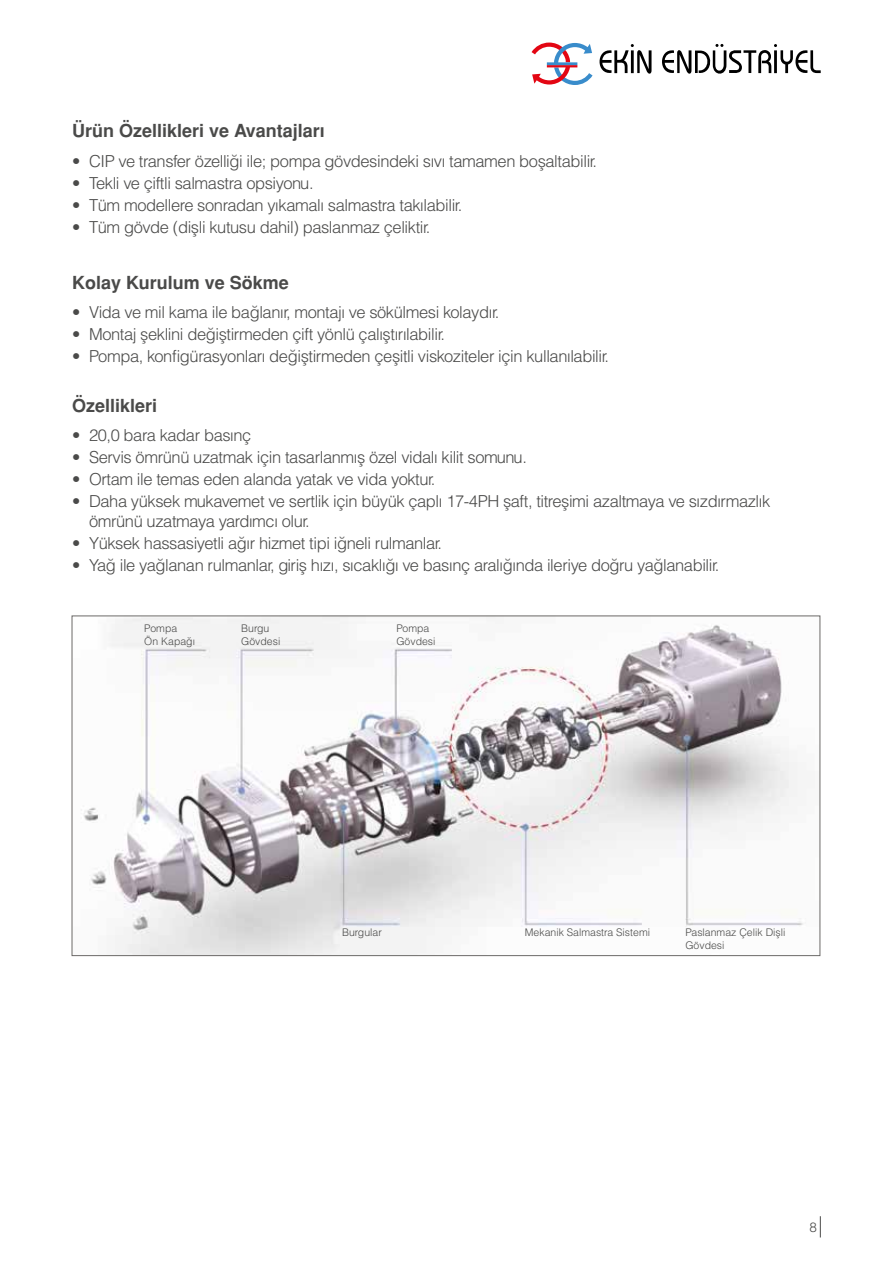
<style>
.page{position:relative;width:893px;height:1263px;background:#fff}
.page>*{position:absolute;margin:0;border:0;box-sizing:border-box;transform-origin:0 0}
.t1{font:700 18px "Helvetica Tr";color:#4a4a49}
.t2{font:16.5px/19.8px "Helvetica Light Normal Tr";letter-spacing:-.025em;color:#4a4a49}
.t3{font:13.5px "Helvetica Light Normal Tr";color:#4a4a49}
.t4{font:10.5px/12.6px "Helvetica Light Normal Tr";color:#4a4a49}
</style>
<div class="page">
<svg style="left:820px;top:1216px;width:1px;height:21px"></svg>
<svg style="left:531px;top:43px;width:290px;height:42px"></svg>
<img style="left:81px;top:617px;width:722px;height:337px">
<p class="t1" style="left:72px;top:120px;width:254px">Ürün Özellikleri ve Avantajları</p>
<p class="t2" style="left:72px;top:151px;width:527px">• CIP ve transfer özelliği ile; pompa gövdesindeki sıvı tamamen boşaltabilir.</p>
<p class="t2" style="left:72px;top:173px;width:243px">• Tekli ve çiftli salmastra opsiyonu.</p>
<p class="t2" style="left:72px;top:194px;width:392px">• Tüm modellere sonradan yıkamalı salmastra takılabilir.</p>
<p class="t2" style="left:72px;top:216px;width:360px">• Tüm gövde (dişli kutusu dahil) paslanmaz çeliktir.</p>
<p class="t1" style="left:72px;top:272px;width:218px">Kolay Kurulum ve Sökme</p>
<p class="t2" style="left:72px;top:302px;width:429px">• Vida ve mil kama ile bağlanır, montajı ve sökülmesi kolaydır.</p>
<p class="t2" style="left:72px;top:324px;width:374px">• Montaj şeklini değiştirmeden çift yönlü çalıştırılabilir.</p>
<p class="t2" style="left:72px;top:346px;width:539px">• Pompa, konfigürasyonları değiştirmeden çeşitli viskoziteler için kullanılabilir.</p>
<p class="t1" style="left:72px;top:395px;width:87px">Özellikleri</p>
<p class="t2" style="left:72px;top:425px;width:181px">• 20,0 bara kadar basınç</p>
<p class="t2" style="left:72px;top:447px;width:456px">• Servis ömrünü uzatmak için tasarlanmış özel vidalı kilit somunu.</p>
<p class="t2" style="left:72px;top:469px;width:365px">• Ortam ile temas eden alanda yatak ve vida yoktur.</p>
<p class="t2" style="left:89px;top:491px;width:683px;text-indent:-17px">• Daha yüksek mukavemet ve sertlik için büyük çaplı 17-4PH şaft, titreşimi azaltmaya ve sızdırmazlık ömrünü uzatmaya yardımcı olur.</p>
<p class="t2" style="left:72px;top:533px;width:372px">• Yüksek hassasiyetli ağır hizmet tipi iğneli rulmanlar.</p>
<p class="t2" style="left:72px;top:555px;width:649px">• Yağ ile yağlanan rulmanlar, giriş hızı, sıcaklığı ve basınç aralığında ileriye doğru yağlanabilir.</p>
<p class="t4" style="left:144px;top:622px;width:52px">Pompa<br>Ön Kapağı</p>
<p class="t4" style="left:241px;top:622px;width:41px">Burgu<br>Gövdesi</p>
<p class="t4" style="left:396px;top:622px;width:41px">Pompa<br>Gövdesi</p>
<p class="t4" style="left:342px;top:926px;width:41px">Burgular</p>
<p class="t4" style="left:525px;top:926px;width:127px">Mekanik Salmastra Sistemi</p>
<p class="t4" style="left:685px;top:926px;width:102px">Paslanmaz Çelik Dişli<br>Gövdesi</p>
<p class="t3" style="left:810px;top:1218px;width:9px">8</p>
</div>
